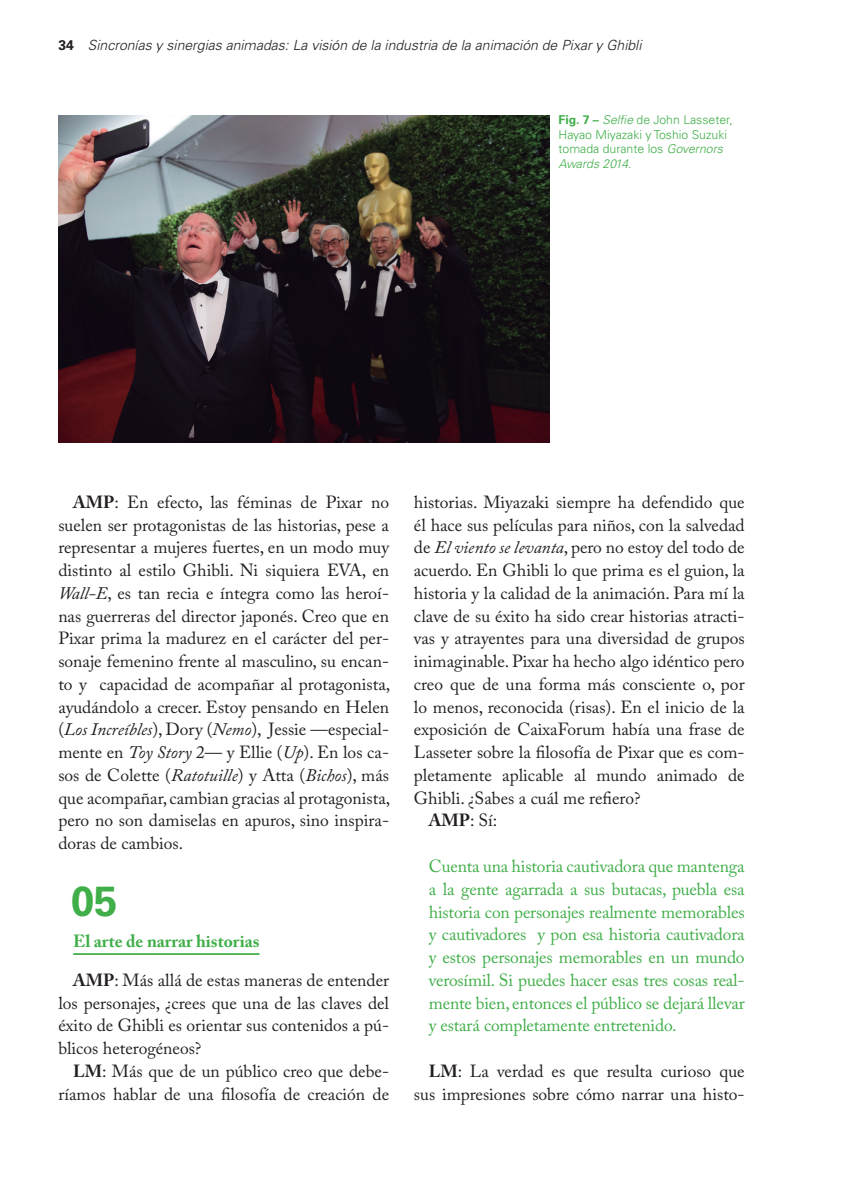
<style>
.page{position:relative;width:844px;height:1191px;background:#fff}
.page>*{position:absolute;margin:0;border:0;box-sizing:border-box;transform-origin:0 0}
.Texto{font:700 42px "Univers LT Std";color:#40ae49}
.texto_común{font:17.5px/22.8px "Adobe Caslon Pro";color:#231f20;text-align:justify}
.texto_común_-_Citas{font:17.5px/22.8px "Adobe Caslon Pro";letter-spacing:-.01em;color:#40ae49;text-align:justify}
.texto_común-2{font:700 17.5px "Adobe Caslon Pro";color:#40ae49}
.t1{font:italic 300 14px "Univers LT Std";color:#231f20}
.pies2{font:300 12.25px/14.5px "Univers LT Std";color:#40ae49}
.s1{font-weight:700;font-style:normal}
.s2{font-weight:700}
.s3{font-style:italic}
</style>
<div class="page">
<img style="left:58px;top:115px;width:491px;height:327px">
<hr style="left:73px;top:953px;width:186px;height:2px;background:#40ae49">
<p class="t1" style="left:58px;top:36px;width:584px"><span class="s1">34</span> Sincronías y sinergias animadas: La visión de la industria de la animación de Pixar y Ghibli</p>
<p class="pies2" style="left:558px;top:113px;width:176px"><span class="s2">Fig. 7 –</span> <span class="s3">Selfie</span> de John Lasseter,<br>Hayao Miyazaki y Toshio Suzuki tomada durante los <span class="s3">Governors<br>Awards 2014</span>.</p>
<p class="texto_común" style="left:58px;top:490px;width:333px;text-indent:15px"><span class="s2">AMP</span>: En efecto, las féminas de Pixar no suelen ser protagonistas de las historias, pese a representar a mujeres fuertes, en un modo muy distinto al estilo Ghibli. Ni siquiera EVA, en <span class="s3">Wall-E</span>, es tan recia e íntegra como las heroí&shy;nas guerreras del director japonés. Creo que en Pixar prima la madurez en el carácter del per&shy;sonaje femenino frente al masculino, su encan&shy;to y capacidad de acompañar al protagonista, ayudándolo a crecer. Estoy pensando en Helen (<span class="s3">Los Increíbles</span>), Dory (<span class="s3">Nemo</span>), Jessie —especial&shy;mente en <span class="s3">Toy Story</span> 2— y Ellie (<span class="s3">Up</span>). En los ca&shy;sos de Colette (<span class="s3">Ratotuille</span>) y Atta (<span class="s3">Bichos</span>), más que acompañar, cambian gracias al protagonista, pero no son damiselas en apuros, sino inspira&shy;doras de cambios.</p>
<p class="Texto" style="left:71px;top:876px;width:48px">05</p>
<p class="texto_común-2" style="left:73px;top:930px;width:188px">El arte de narrar historias</p>
<p class="texto_común" style="left:58px;top:968px;width:332px;text-indent:15px"><span class="s2">AMP</span>: Más allá de estas maneras de entender los personajes, ¿crees que una de las claves del éxito de Ghibli es orientar sus contenidos a pú&shy;blicos heterogéneos?</p>
<p class="texto_común" style="left:58px;top:1059px;width:332px;text-align:right"><span class="s2">LM</span>: Más que de un público creo que debe&shy;ríamos hablar de una filosofía de creación de</p>
<p class="texto_común" style="left:414px;top:490px;width:332px">historias. Miyazaki siempre ha defendido que él hace sus películas para niños, con la salvedad de <span class="s3">El viento se levanta</span>, pero no estoy del todo de acuerdo. En Ghibli lo que prima es el guion, la historia y la calidad de la animación. Para mí la clave de su éxito ha sido crear historias atracti&shy;vas y atrayentes para una diversidad de grupos inimaginable. Pixar ha hecho algo idéntico pero creo que de una forma más consciente o, por lo menos, reconocida (risas). En el inicio de la exposición de CaixaForum había una frase de Lasseter sobre la filosofía de Pixar que es com&shy;pletamente aplicable al mundo animado de Ghibli. ¿Sabes a cuál me refiero?</p>
<p class="texto_común" style="left:428px;top:809px;width:70px"><span class="s2">AMP</span>: Sí:</p>
<p class="texto_común_-_Citas" style="left:428px;top:854px;width:317px">Cuenta una historia cautivadora que mantenga a la gente agarrada a sus butacas, puebla esa historia con personajes realmente memorables y cautivadores y pon esa historia cautivadora y estos personajes memorables en un mundo verosímil. Si puedes hacer esas tres cosas real&shy;mente bien, entonces el público se dejará llevar y estará completamente entretenido.</p>
<p class="texto_común" style="left:414px;top:1059px;width:332px;text-align:right"><span class="s2">LM</span>: La verdad es que resulta curioso que sus impresiones sobre cómo narrar una histo-</p>
</div>
